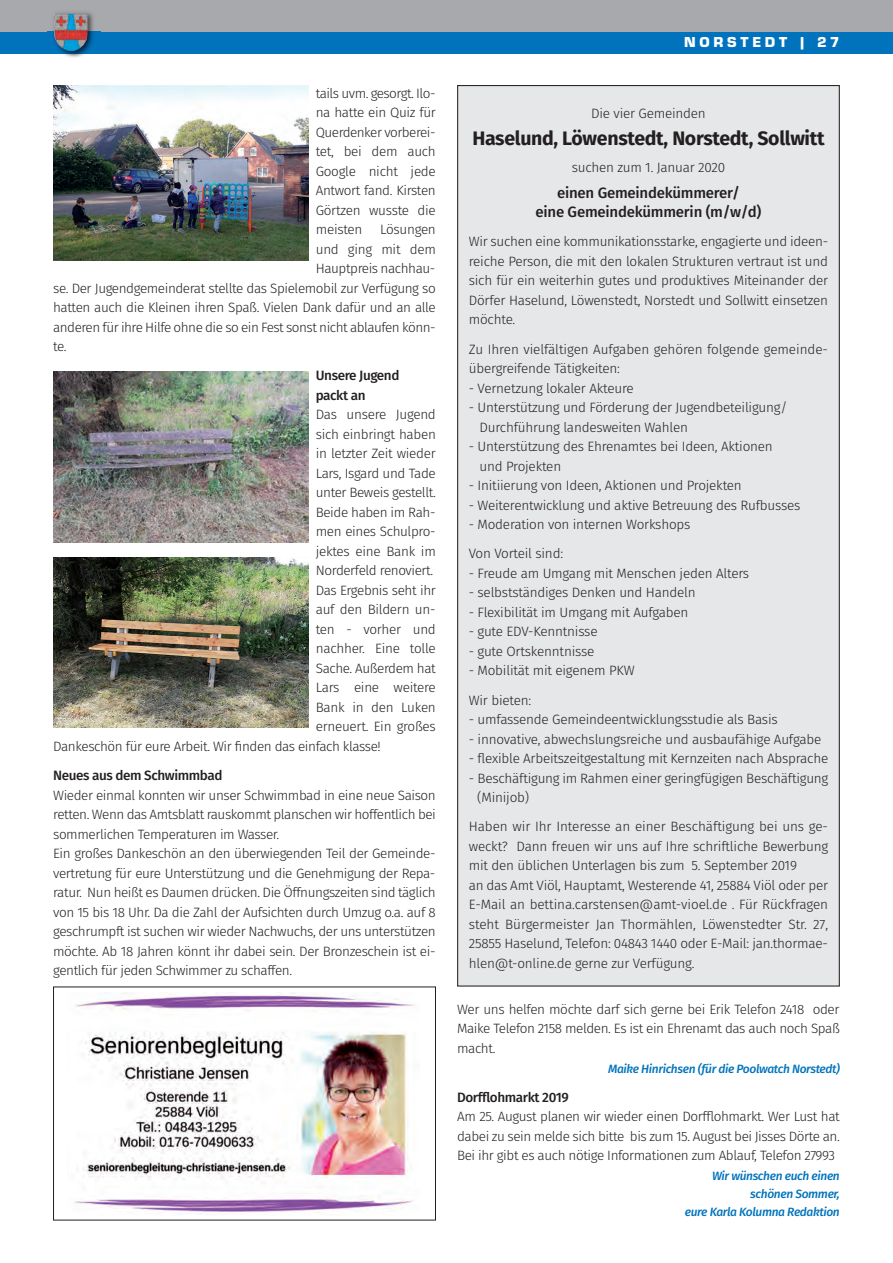
<style>
.page{position:relative;width:893px;height:1263px;background:#fff}
.page>*{position:absolute;margin:0;border:0;box-sizing:border-box;transform-origin:0 0}
.t1{font:700 19.5px "Fira Sans";letter-spacing:-.015em;color:#231f20}
.t2{font:500 15px/19.5px "Fira Sans";letter-spacing:-.015em;color:#231f20;text-align:center}
.t3{font:15px "Eurostile T Blac";letter-spacing:.25em;color:#fff}
.t4{font:300 13.5px/19.5px "Fira Sans";letter-spacing:-.02em;color:#231f20}
.t5{font:500 13.5px/19.5px "Fira Sans";letter-spacing:-.03em;color:#231f20}
.t6{font:italic 500 12px/17.9px "Fira Sans";letter-spacing:-.03em;color:#0073bc;text-align:right}
</style>
<div class="page">
<img style="left:48px;top:53px;width:52px;height:5px">
<div style="left:0;top:0;width:893px;height:43px;background:#a8a9ad"></div>
<div style="left:0;top:32px;width:893px;height:21px;background:#0073bc"></div>
<img style="left:48px;top:12px;width:52px;height:41px">
<img style="left:53px;top:372px;width:255px;height:170px">
<img style="left:53px;top:557px;width:255px;height:170px">
<div style="left:458px;top:86px;width:381px;height:899px;background:#e6e7e9"></div>
<div style="left:53px;top:986px;width:383px;height:234px;border:1px solid #231f20"></div>
<img style="left:74px;top:992px;width:340px;height:222px">
<img style="left:53px;top:85px;width:255px;height:175px">
<p class="t4" style="left:316px;top:83px;width:122px;text-align:justify">tails uvm. gesorgt. Ilo&shy;na hatte ein Quiz für Querdenker vorberei&shy;tet, bei dem auch Google nicht jede Antwort fand. Kirsten Görtzen wusste die meisten</p>
<p class="t4" style="left:380px;top:220px;width:57px">Lösungen</p>
<p class="t4" style="left:316px;top:239px;width:122px">und ging mit dem</p>
<p class="t4" style="left:316px;top:259px;width:121px">Hauptpreis nachhau-</p>
<p class="t4" style="left:53px;top:278px;width:384px">se. Der Jugendgemeinderat stellte das Spielemobil zur Verfügung so</p>
<p class="t4" style="left:53px;top:298px;width:384px">hatten auch die Kleinen ihren Spaß. Vielen Dank dafür und an alle</p>
<p class="t4" style="left:53px;top:317px;width:384px">anderen für ihre Hilfe ohne die so ein Fest sonst nicht ablaufen könn-</p>
<p class="t4" style="left:53px;top:337px;width:15px">te.</p>
<p class="t5" style="left:316px;top:365px;width:85px">Unsere Jugend packt an</p>
<p class="t4" style="left:316px;top:405px;width:122px">Das unsere Jugend</p>
<p class="t4" style="left:316px;top:424px;width:122px">sich einbringt haben</p>
<p class="t4" style="left:316px;top:444px;width:121px">in letzter Zeit wieder</p>
<p class="t4" style="left:316px;top:463px;width:122px">Lars, Isgard und Tade</p>
<p class="t4" style="left:316px;top:483px;width:122px">unter Beweis gestellt.</p>
<p class="t4" style="left:316px;top:502px;width:121px">Beide haben im Rah-</p>
<p class="t4" style="left:316px;top:522px;width:121px">men eines Schulpro-</p>
<p class="t4" style="left:316px;top:541px;width:122px">jektes eine Bank im</p>
<p class="t4" style="left:316px;top:561px;width:119px">Norderfeld renoviert.</p>
<p class="t4" style="left:316px;top:580px;width:122px">Das Ergebnis seht ihr</p>
<p class="t4" style="left:316px;top:600px;width:121px">auf den Bildern un-</p>
<p class="t4" style="left:316px;top:619px;width:122px">ten - vorher und</p>
<p class="t4" style="left:316px;top:639px;width:122px">nachher. Eine tolle</p>
<p class="t4" style="left:316px;top:658px;width:122px">Sache. Außerdem hat</p>
<p class="t4" style="left:316px;top:678px;width:122px">Lars eine weitere</p>
<p class="t4" style="left:316px;top:697px;width:122px">Bank in den Luken</p>
<p class="t4" style="left:316px;top:717px;width:122px">erneuert. Ein großes</p>
<p class="t4" style="left:53px;top:736px;width:329px">Dankeschön für eure Arbeit. Wir finden das einfach klasse!</p>
<p class="t5" style="left:53px;top:765px;width:171px">Neues aus dem Schwimmbad</p>
<p class="t4" style="left:53px;top:785px;width:384px">Wieder einmal konnten wir unser Schwimmbad in eine neue Saison retten. Wenn das Amtsblatt rauskommt planschen wir hoffentlich bei sommerlichen Temperaturen im Wasser.<br>Ein großes Dankeschön an den überwiegenden Teil der Gemeinde&shy;vertretung für eure Unterstützung und die Genehmigung der Repa&shy;ratur. Nun heißt es Daumen drücken. Die Öffnungszeiten sind täglich von 15 bis 18 Uhr. Da die Zahl der Aufsichten durch Umzug o.a. auf 8 geschrumpft ist suchen wir wieder Nachwuchs, der uns unterstützen möchte. Ab 18 Jahren könnt ihr dabei sein. Der Bronzeschein ist ei&shy;gentlich für jeden Schwimmer zu schaffen.</p>
<p class="t3" style="left:684px;top:33px;width:157px">NORSTEDT | 27</p>
<p class="t4" style="left:591px;top:104px;width:116px">Die vier Gemeinden</p>
<h1 class="t1" style="left:472px;top:122px;width:354px">Haselund, Löwenstedt, Norstedt, Sollwitt</h1>
<p class="t4" style="left:572px;top:158px;width:155px">suchen zum 1. Januar 2020</p>
<p class="t2" style="left:536px;top:182px;width:227px">einen Gemeindekümmerer/<br>eine Gemeindekümmerin (m/w/d)</p>
<p class="t4" style="left:469px;top:232px;width:361px;text-align:justify">Wir suchen eine kommunikationsstarke, engagierte und ideen&shy;reiche Person, die mit den lokalen Strukturen vertraut ist und sich für ein weiterhin gutes und produktives Miteinander der Dörfer Haselund, Löwenstedt, Norstedt und Sollwitt einsetzen möchte.</p>
<p class="t4" style="left:469px;top:339px;width:361px">Zu Ihren vielfältigen Aufgaben gehören folgende gemeinde - übergreifende Tätigkeiten:</p>
<p class="t4" style="left:469px;top:378px;width:166px">- Vernetzung lokaler Akteure</p>
<p class="t4" style="left:479px;top:398px;width:309px;text-indent:-11px">- Unterstützung und Förderung der Jugendbeteiligung/<br>Durchführung landesweiten Wahlen</p>
<p class="t4" style="left:479px;top:437px;width:295px;text-indent:-11px">- Unterstützung des Ehrenamtes bei Ideen, Aktionen und Projekten</p>
<p class="t4" style="left:469px;top:476px;width:275px">- Initiierung von Ideen, Aktionen und Projekten</p>
<p class="t4" style="left:469px;top:495px;width:333px">- Weiterentwicklung und aktive Betreuung des Rufbusses</p>
<p class="t4" style="left:469px;top:510px;width:223px;line-height:29.2px">- Moderation von internen Workshops<br>Von Vorteil sind:</p>
<p class="t4" style="left:469px;top:563px;width:282px">- Freude am Umgang mit Menschen jeden Alters</p>
<p class="t4" style="left:469px;top:583px;width:228px">- selbstständiges Denken und Handeln</p>
<p class="t4" style="left:469px;top:602px;width:221px">- Flexibilität im Umgang mit Aufgaben</p>
<p class="t4" style="left:469px;top:622px;width:130px">- gute EDV-Kenntnisse</p>
<p class="t4" style="left:469px;top:641px;width:127px">- gute Ortskenntnisse</p>
<p class="t4" style="left:469px;top:656px;width:167px;line-height:29.2px">- Mobilität mit eigenem PKW<br>Wir bieten:</p>
<p class="t4" style="left:469px;top:710px;width:310px">- umfassende Gemeindeentwicklungsstudie als Basis</p>
<p class="t4" style="left:469px;top:729px;width:354px">- innovative, abwechslungsreiche und ausbaufähige Aufgabe</p>
<p class="t4" style="left:469px;top:749px;width:361px">- flexible Arbeitszeitgestaltung mit Kernzeiten nach Absprache</p>
<p class="t4" style="left:477px;top:768px;width:353px;text-indent:-8px">- Beschäftigung im Rahmen einer geringfügigen Beschäftigung (Minijob)</p>
<p class="t4" style="left:469px;top:817px;width:361px">Haben wir Ihr Interesse an einer Beschäftigung bei uns ge&shy;weckt? Dann freuen wir uns auf Ihre schriftliche Bewerbung mit den üblichen Unterlagen bis zum 5. September 2019<br>an das Amt Viöl, Hauptamt, Westerende 41, 25884 Viöl oder per E-Mail an bettina.carstensen@amt-vioel.de . Für Rückfragen steht Bürgermeister Jan Thormählen, Löwenstedter Str. 27, 25855 Haselund, Telefon: 04843 1440 oder E-Mail: jan.thormae&shy;hlen@t-online.de gerne zur Verfügung.</p>
<p class="t4" style="left:457px;top:999px;width:384px;text-align:justify">Wer uns helfen möchte darf sich gerne bei Erik Telefon 2418 oder Maike Telefon 2158 melden. Es ist ein Ehrenamt das auch noch Spaß macht.</p>
<p class="t6" style="left:608px;top:1059px;width:233px">Maike Hinrichsen (für die Poolwatch Norstedt)</p>
<p class="t5" style="left:457px;top:1087px;width:113px">Dorfflohmarkt 2019</p>
<p class="t4" style="left:457px;top:1107px;width:384px;text-align:justify">Am 25. August planen wir wieder einen Dorfflohmarkt. Wer Lust hat dabei zu sein melde sich bitte bis zum 15. August bei Jisses Dörte an.<br>Bei ihr gibt es auch nötige Informationen zum Ablauf, Telefon 27993</p>
<p class="t6" style="left:685px;top:1166px;width:156px">Wir wünschen euch einen schönen Sommer,<br>eure Karla Kolumna Redaktion</p>
</div>
